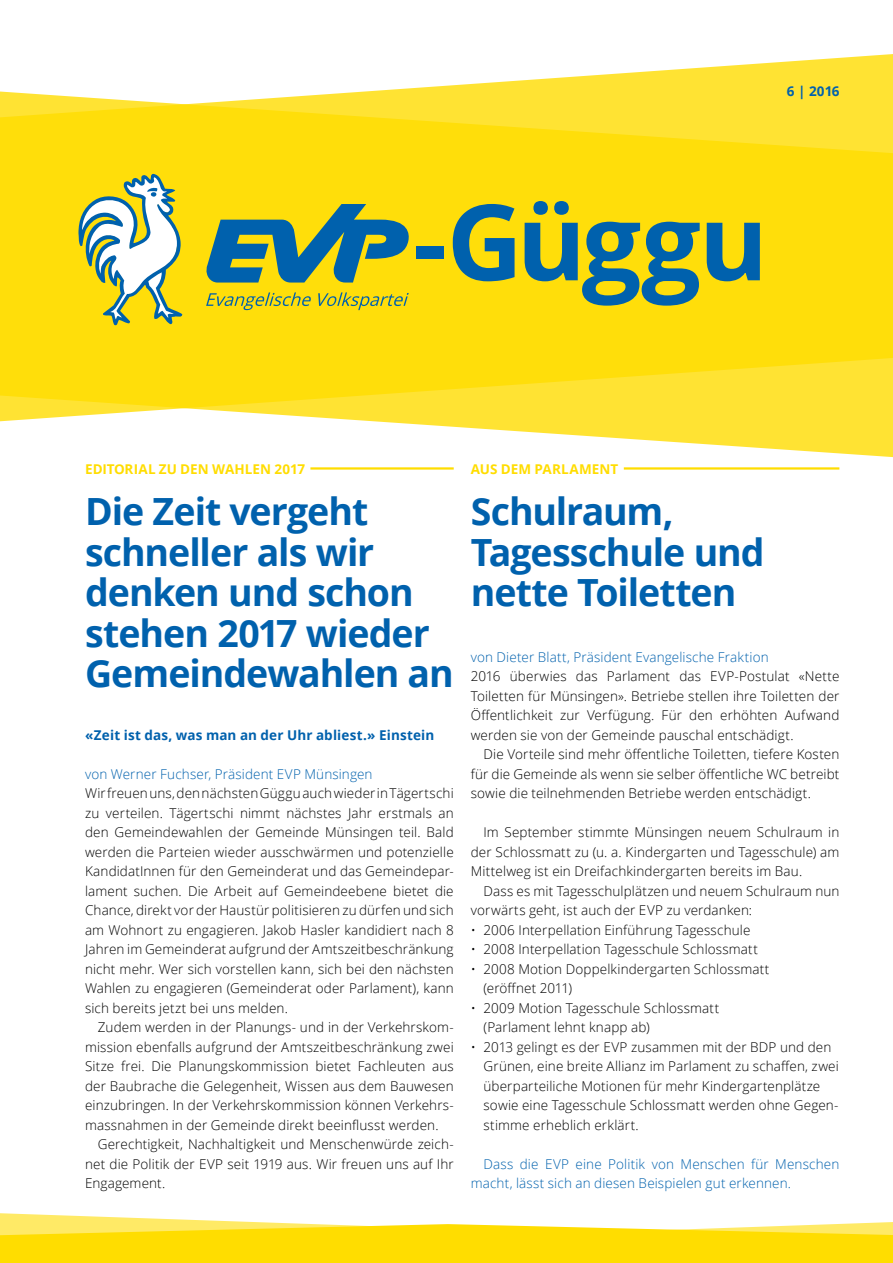
<style>
.page{position:relative;width:893px;height:1263px;background:#fff}
.page>*{position:absolute;margin:0;border:0;box-sizing:border-box;transform-origin:0 0}
.t1{font:700 37.5px/40.5px "Open Sans";letter-spacing:-.025em;color:#0061ad}
.t2{font:300 13.5px/19.5px "Open Sans";letter-spacing:.01em;color:#000;text-align:justify}
.t3{font:300 13.5px/19.5px "Open Sans";letter-spacing:.01em;color:#0061ad}
.t4{font:700 13.5px "Open Sans";letter-spacing:.01em;color:#0061ad}
.t5{font:700 13.5px "Open Sans";letter-spacing:.01em;color:#fd0}
</style>
<div class="page">
<svg style="left:0;top:1213px;width:893px;height:50px"></svg>
<svg style="left:385px;top:422px;width:508px;height:36px"></svg>
<svg style="left:0;top:54px;width:893px;height:368px;background:#fee22e"></svg>
<svg style="left:78px;top:174px;width:104px;height:153px"></svg>
<svg style="left:205px;top:204px;width:205px;height:79px;background:#799c5f"></svg>
<svg style="left:206px;top:292px;width:105px;height:18px;background:#cbc42a"></svg>
<svg style="left:318px;top:292px;width:91px;height:18px;background:#cbc42a"></svg>
<div style="left:416px;top:246px;width:27px;height:12px;background:#0061ad"></div>
<svg style="left:453px;top:204px;width:62px;height:77px;background:#6b9568"></svg>
<svg style="left:525px;top:201px;width:175px;height:105px;background:#8ea651"></svg>
<svg style="left:707px;top:223px;width:53px;height:58px;background:#588c74"></svg>
<hr style="left:310px;top:467px;width:144px;height:3px;background:#fd0">
<hr style="left:624px;top:467px;width:215px;height:3px;background:#fd0">
<p class="t4" style="left:787px;top:81px;width:54px">6 | 2016</p>
<p class="t5" style="left:85px;top:459px;width:222px">EDITORIAL ZU DEN WAHLEN 2017</p>
<h1 class="t1" style="left:85px;top:490px;width:370px">Die Zeit vergeht schneller als wir denken und schon stehen 2017 wieder<br>Gemeindewahlen an</h1>
<p class="t4" style="left:85px;top:725px;width:351px">«Zeit ist das, was man an der Uhr abliest.» Einstein</p>
<p class="t3" style="left:85px;top:764px;width:289px">von Werner Fuchser, Präsident EVP Münsingen</p>
<p class="t2" style="left:85px;top:783px;width:370px">Wir freuen uns, den nächsten Güggu auch wieder in Tägertschi zu verteilen. Tägertschi nimmt nächstes Jahr erstmals an den Gemeindewahlen der Gemeinde Münsingen teil. Bald werden die Parteien wieder ausschwärmen und potenzielle KandidatInnen für den Gemeinderat und das Gemeindepar&shy;lament suchen. Die Arbeit auf Gemeindeebene bietet die Chance, direkt vor der Haustür politisieren zu dürfen und sich am Wohnort zu engagieren. Jakob Hasler kandidiert nach 8<br>Jahren im Gemeinderat aufgrund der Amtszeitbeschränkung nicht mehr. Wer sich vorstellen kann, sich bei den nächsten Wahlen zu engagieren (Gemeinderat oder Parlament), kann sich bereits jetzt bei uns melden.</p>
<p class="t2" style="left:85px;top:1017px;width:370px;text-indent:13px">Zudem werden in der Planungs- und in der Verkehrskom&shy;mission ebenfalls aufgrund der Amtszeitbeschränkung zwei Sitze frei. Die Planungskommission bietet Fachleuten aus der Baubrache die Gelegenheit, Wissen aus dem Bauwesen einzubringen. In der Verkehrskommission können Verkehrs&shy;massnahmen in der Gemeinde direkt beeinflusst werden.</p>
<p class="t2" style="left:85px;top:1134px;width:370px;text-indent:13px">Gerechtigkeit, Nachhaltigkeit und Menschenwürde zeich&shy;net die Politik der EVP seit 1919 aus. Wir freuen uns auf Ihr Engagement.</p>
<p class="t5" style="left:471px;top:459px;width:149px">AUS DEM PARLAMENT</p>
<h1 class="t1" style="left:471px;top:490px;width:295px">Schulraum,<br>Tagesschule und nette Toiletten</h1>
<p class="t3" style="left:471px;top:647px;width:300px">von Dieter Blatt, Präsident Evangelische Fraktion</p>
<p class="t2" style="left:471px;top:666px;width:370px">2016 überwies das Parlament das EVP-Postulat «Nette Toiletten für Münsingen». Betriebe stellen ihre Toiletten der Öffentlichkeit zur Verfügung. Für den erhöhten Aufwand werden sie von der Gemeinde pauschal entschädigt.</p>
<p class="t2" style="left:471px;top:744px;width:370px;text-indent:13px">Die Vorteile sind mehr öffentliche Toiletten, tiefere Kosten für die Gemeinde als wenn sie selber öffentliche WC betreibt sowie die teilnehmenden Betriebe werden entschädigt.</p>
<p class="t2" style="left:471px;top:822px;width:370px;text-indent:13px">Im September stimmte Münsingen neuem Schulraum in der Schlossmatt zu (u. a. Kindergarten und Tagesschule) am Mittelweg ist ein Dreifachkindergarten bereits im Bau.</p>
<p class="t2" style="left:471px;top:880px;width:370px;text-indent:13px">Dass es mit Tagesschulplätzen und neuem Schulraum nun vorwärts geht, ist auch der EVP zu verdanken:</p>
<p class="t2" style="left:471px;top:919px;width:281px">• 2006 Interpellation Einführung Tagesschule</p>
<p class="t2" style="left:471px;top:939px;width:289px">• 2008 Interpellation Tagesschule Schlossmatt</p>
<p class="t2" style="left:483px;top:958px;width:287px;text-indent:-13px">• 2008 Motion Doppelkindergarten Schlossmatt (eröffnet 2011)</p>
<p class="t2" style="left:483px;top:997px;width:237px;text-indent:-13px">• 2009 Motion Tagesschule Schlossmatt (Parlament lehnt knapp ab)</p>
<p class="t2" style="left:483px;top:1036px;width:357px;text-align:left;text-indent:-13px">• 2013 gelingt es der EVP zusammen mit der BDP und den Grünen, eine breite Allianz im Parlament zu schaffen, zwei überparteiliche Motionen für mehr Kindergartenplätze sowie eine Tagesschule Schlossmatt werden ohne Gegen&shy;stimme erheblich erklärt.</p>
<p class="t3" style="left:471px;top:1153px;width:370px;text-indent:13px">Dass die EVP eine Politik von Menschen für Menschen macht, lässt sich an diesen Beispielen gut erkennen.</p>
</div>
